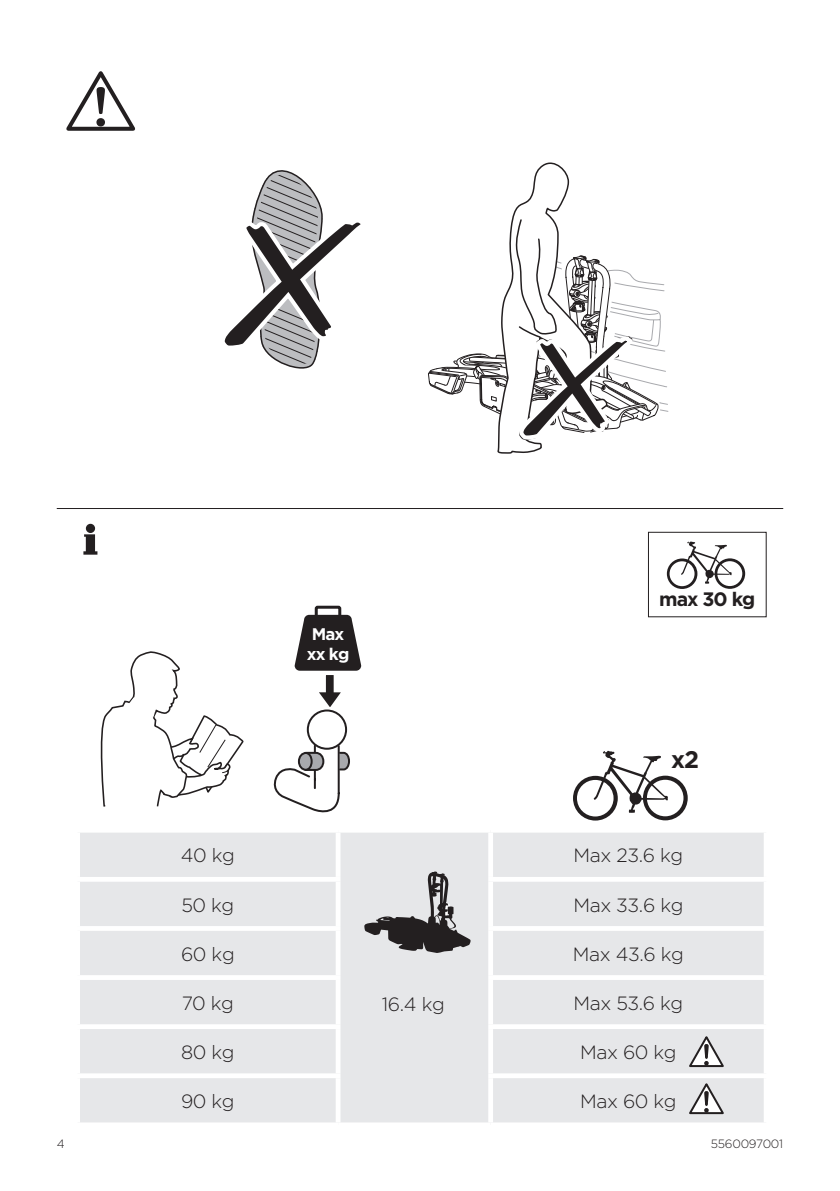
<style>
.page{position:relative;width:840px;height:1191px;background:#fff}
.page>*{position:absolute;margin:0;border:0;box-sizing:border-box;transform-origin:0 0}
.t1{font:700 24px "Thule";color:#231f20}
.t2{font:700 19.4px "Thule";letter-spacing:-.05em;color:#231f20}
.t3{font:300 19.2px "Thule";letter-spacing:-.02em;color:#231f20}
.t4{font:700 16.8px "Thule";letter-spacing:-.05em;color:#fff}
.t5{font:300 12px "Thule";letter-spacing:-.02em;color:#231f20}
</style>
<div class="page">
<svg style="left:224px;top:170px;width:137px;height:199px"></svg>
<svg style="left:428px;top:162px;width:240px;height:292px"></svg>
<svg style="left:83px;top:534px;width:14px;height:20px"></svg>
<div style="left:86px;top:524px;width:9px;height:9px;background:#231f20;border-radius:50%"></div>
<svg style="left:666px;top:541px;width:78px;height:48px"></svg>
<svg style="left:573px;top:750px;width:114px;height:70px"></svg>
<div style="left:80px;top:833px;width:683px;height:289px;background:#e6e7e9"></div>
<div style="left:335px;top:832px;width:5px;height:45px;background:#fff"></div>
<div style="left:488px;top:832px;width:5px;height:45px;background:#fff"></div>
<hr style="left:75px;top:877px;width:265px;height:4px;background:#fff">
<div style="left:335px;top:881px;width:5px;height:45px;background:#fff"></div>
<hr style="left:488px;top:877px;width:280px;height:4px;background:#fff">
<div style="left:488px;top:881px;width:5px;height:45px;background:#fff"></div>
<div style="left:75px;top:926px;width:265px;height:5px;background:#fff"></div>
<div style="left:335px;top:931px;width:5px;height:44px;background:#fff"></div>
<div style="left:488px;top:926px;width:280px;height:5px;background:#fff"></div>
<div style="left:488px;top:931px;width:5px;height:44px;background:#fff"></div>
<div style="left:75px;top:975px;width:265px;height:5px;background:#fff"></div>
<div style="left:335px;top:980px;width:5px;height:44px;background:#fff"></div>
<div style="left:488px;top:975px;width:280px;height:5px;background:#fff"></div>
<div style="left:488px;top:980px;width:5px;height:44px;background:#fff"></div>
<div style="left:75px;top:1024px;width:265px;height:5px;background:#fff"></div>
<div style="left:335px;top:1029px;width:5px;height:44px;background:#fff"></div>
<div style="left:75px;top:1073px;width:265px;height:5px;background:#fff"></div>
<div style="left:335px;top:1078px;width:5px;height:44px;background:#fff"></div>
<div style="left:488px;top:1024px;width:280px;height:5px;background:#fff"></div>
<div style="left:488px;top:1029px;width:5px;height:44px;background:#fff"></div>
<div style="left:488px;top:1073px;width:280px;height:5px;background:#fff"></div>
<div style="left:488px;top:1078px;width:5px;height:44px;background:#fff"></div>
<svg style="left:100px;top:651px;width:144px;height:156px"></svg>
<div style="left:105px;top:802px;width:52px;height:11px;background:#fff"></div>
<div style="left:314px;top:605px;width:27px;height:15px;border:3px solid #231f20"></div>
<div style="left:647px;top:532px;width:119px;height:85px;border:1px solid #231f20"></div>
<svg style="left:364px;top:871px;width:106px;height:82px;background:#a1a0a2"></svg>
<hr style="left:57px;top:508px;width:725px;height:1px;background:#231f20">
<svg style="left:66px;top:71px;width:69px;height:60px"></svg>
<svg style="left:686px;top:1000px;width:39px;height:115px"></svg>
<svg style="left:294px;top:614px;width:68px;height:98px"></svg>
<div style="left:306px;top:709px;width:41px;height:40px;border:2px solid #231f20;border-radius:50%"></div>
<svg style="left:273px;top:743px;width:77px;height:70px"></svg>
<p class="t4" style="left:311px;top:623px;width:34px">Max</p>
<p class="t4" style="left:306px;top:644px;width:44px">xx kg</p>
<p class="t2" style="left:658px;top:587px;width:98px">max 30 kg</p>
<p class="t1" style="left:670px;top:745px;width:29px">x2</p>
<p class="t3" style="left:181px;top:843px;width:56px">40 kg</p>
<p class="t3" style="left:573px;top:843px;width:111px">Max 23.6 kg</p>
<p class="t3" style="left:181px;top:892px;width:54px">50 kg</p>
<p class="t3" style="left:573px;top:892px;width:111px">Max 33.6 kg</p>
<p class="t3" style="left:181px;top:941px;width:55px">60 kg</p>
<p class="t3" style="left:572px;top:941px;width:112px">Max 43.6 kg</p>
<p class="t3" style="left:182px;top:990px;width:54px">70 kg</p>
<p class="t3" style="left:573px;top:990px;width:111px">Max 53.6 kg</p>
<p class="t3" style="left:181px;top:1040px;width:55px">80 kg</p>
<p class="t3" style="left:579px;top:1040px;width:98px">Max 60 kg</p>
<p class="t3" style="left:181px;top:1089px;width:55px">90 kg</p>
<p class="t3" style="left:579px;top:1089px;width:98px">Max 60 kg</p>
<p class="t3" style="left:381px;top:992px;width:64px">16.4 kg</p>
<p class="t5" style="left:57px;top:1135px;width:9px">4</p>
<p class="t5" style="left:710px;top:1135px;width:74px">5560097001</p>
</div>
